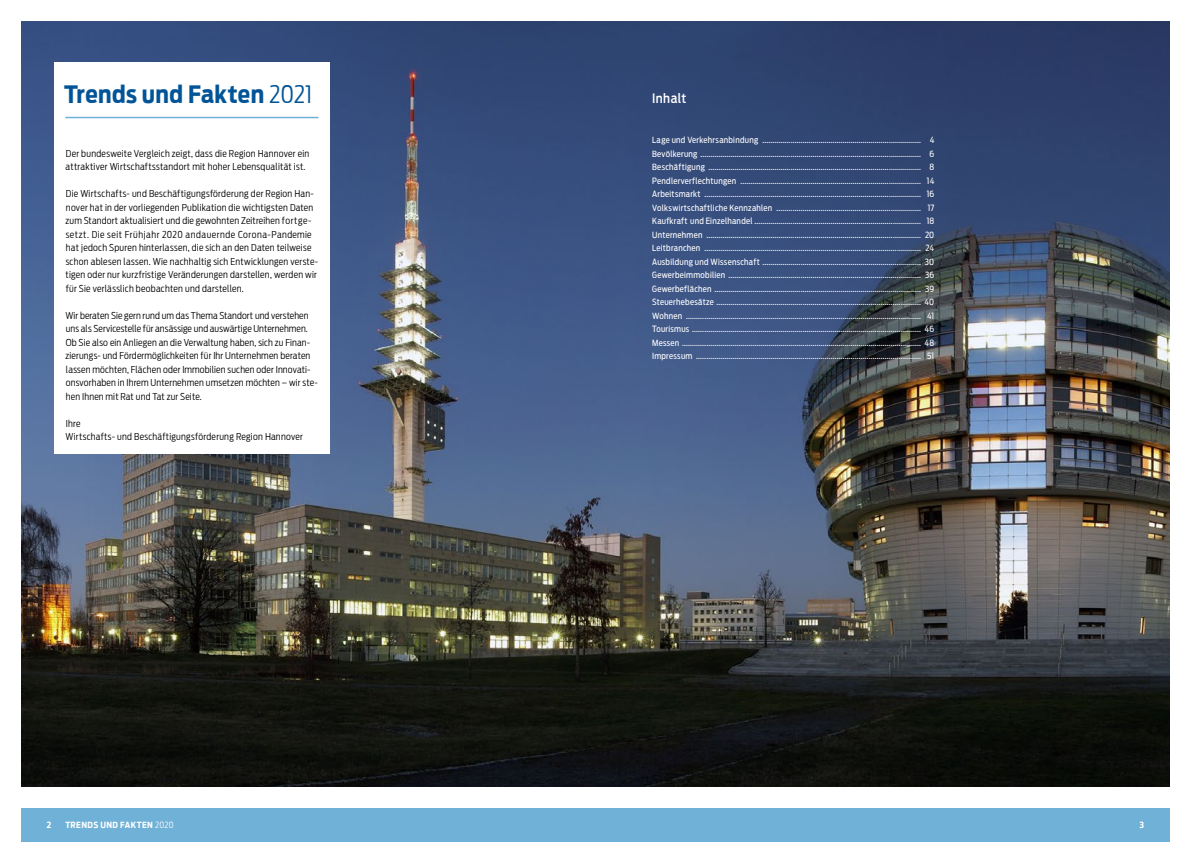
<style>
.page{position:relative;width:1191px;height:842px;background:#fff}
.page>*{position:absolute;margin:0;border:0;box-sizing:border-box;transform-origin:0 0}
.t1{font:700 24px "Antenna Cond";letter-spacing:.015em;color:#005497}
.t2{font:500 13px "Antenna Cond";letter-spacing:.025em;color:#fff}
.t3{font:300 9.5px/13.5px "Antenna Cond";letter-spacing:.02em;color:#000}
.t4{font:8.5px/13.5px "Antenna Cond";letter-spacing:.03em;color:#fff;text-align:justify}
.t5{font:700 8.5px "Antenna Cond";letter-spacing:.045em;color:#fff}
.s1{font-weight:300}
</style>
<div class="page">
<div style="left:21px;top:808px;width:1148px;height:34px;background:#70b1d7"></div>
<img style="left:21px;top:21px;width:1148px;height:766px">
<div style="left:54px;top:62px;width:276px;height:392px;background:#fff"></div>
<hr style="left:65px;top:117px;width:253px;height:1px;background:#70b1d7">
<h1 class="t1" style="left:64px;top:80px;width:249px">Trends und Fakten <span class="s1">2021</span></h1>
<p class="t3" style="left:66px;top:147px;width:245px">Der bundesweite Vergleich zeigt, dass die Region Hannover ein attraktiver Wirtschaftsstandort mit hoher Lebensqualität ist.</p>
<p class="t3" style="left:66px;top:187px;width:254px">Die Wirtschafts- und Beschäftigungsförderung der Region Han&shy;nover hat in der vorliegenden Publikation die wichtigsten Daten zum Standort aktualisiert und die gewohnten Zeitreihen fortge&shy;setzt. Die seit Frühjahr 2020 andauernde Corona-Pandemie hat jedoch Spuren hinterlassen, die sich an den Daten teilweise schon ablesen lassen. Wie nachhaltig sich Entwicklungen verste&shy;tigen oder nur kurzfristige Veränderungen darstellen, werden wir für Sie verlässlich beobachten und darstellen.</p>
<p class="t3" style="left:66px;top:309px;width:254px">Wir beraten Sie gern rund um das Thema Standort und verstehen uns als Servicestelle für ansässige und auswärtige Unternehmen.<br>Ob Sie also ein Anliegen an die Verwaltung haben, sich zu Finan&shy;zierungs- und Fördermöglichkeiten für Ihr Unternehmen beraten lassen möchten, Flächen oder Immobilien suchen oder Innovati&shy;onsvorhaben in Ihrem Unternehmen umsetzen möchten – wir ste&shy;hen Ihnen mit Rat und Tat zur Seite.</p>
<p class="t3" style="left:66px;top:417px;width:239px">Ihre<br>Wirtschafts- und Beschäftigungsförderung Region Hannover</p>
<h2 class="t2" style="left:652px;top:91px;width:36px">Inhalt</h2>
<p class="t4" style="left:652px;top:134px;width:284px">Lage und Verkehrsanbindung ............................................................................... 4<br>Bevölkerung .............................................................................................................. 6<br>Beschäftigung .......................................................................................................... 8<br>Pendlerverflechtungen .......................................................................................... 14<br>Arbeitsmarkt ............................................................................................................ 16<br>Volkswirtschaftliche Kennzahlen ........................................................................ 17<br>Kaufkraft und Einzelhandel ................................................................................... 18<br>Unternehmen ........................................................................................................... 20<br>Leitbranchen ............................................................................................................ 24<br>Ausbildung und Wissenschaft ............................................................................... 30<br>Gewerbeimmobilien ................................................................................................ 36<br>Gewerbeflächen ....................................................................................................... 39<br>Steuerhebesätze ...................................................................................................... 40<br>Wohnen ..................................................................................................................... 41<br>Tourismus .................................................................................................................. 46<br>Messen ....................................................................................................................... 48<br>Impressum ................................................................................................................ 51</p>
<p class="t5" style="left:47px;top:819px;width:6px">2</p>
<p class="t5" style="left:65px;top:819px;width:110px">TRENDS UND FAKTEN <span class="s1">2020</span></p>
<p class="t5" style="left:1139px;top:819px;width:6px">3</p>
</div>
